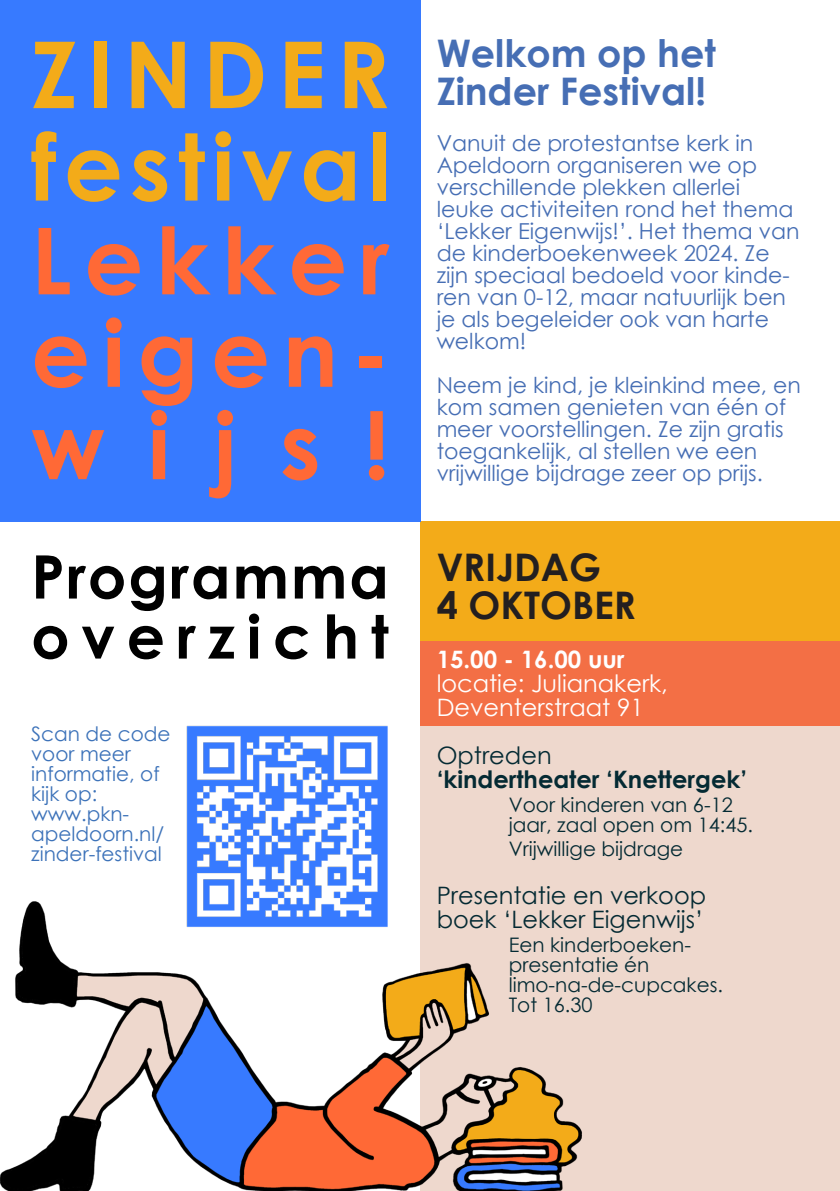
<style>
.page{position:relative;width:840px;height:1191px;background:#fff}
.page>*{position:absolute;margin:0;border:0;box-sizing:border-box;transform-origin:0 0}
.t1{font:700 92.4px "Century Gothic";letter-spacing:.135em;color:#ff6936}
.t2{font:700 92.4px "Century Gothic";letter-spacing:.075em;color:#f3ab19}
.t3{font:700 60px "Century Gothic";letter-spacing:.03em;color:#000}
.t4{font:700 60px "Century Gothic";letter-spacing:.195em;color:#000}
.t5{font:700 38px "Century Gothic";color:#466eb4}
.t6{font:700 38px "Century Gothic";color:#231f20}
.t7{font:24px "Century Gothic";color:#042a33}
.t8{font:24px "Century Gothic";color:#fff}
.t9{font:700 24px "Century Gothic";color:#042a33}
.t10{font:700 24px "Century Gothic";color:#fff}
.t11{font:22px/22px "Century Gothic";color:#466eb4}
.t12{font:20px "Century Gothic";color:#042a33}
.t13{font:20px/20px "Century Gothic";color:#3c72b9}
</style>
<div class="page">
<div style="left:420px;top:641px;width:419px;height:550px;background:#eed8cd"></div>
<div style="left:420px;top:521px;width:419px;height:120px;background:#f3ab19"></div>
<div style="left:0;top:0;width:420px;height:521px;background:#377aff"></div>
<img style="left:0;top:901px;width:582px;height:290px">
<div style="left:420px;top:641px;width:419px;height:84px;background:#f36f45"></div>
<img style="left:158px;top:725px;width:230px;height:233px">
<p class="t2" style="left:31px;top:4px;width:360px">ZINDER</p>
<p class="t2" style="left:31px;top:97px;width:360px">festival</p>
<p class="t1" style="left:31px;top:191px;width:360px">Lekker</p>
<p class="t1" style="left:31px;top:283px;width:360px">eigen-</p>
<p class="t1" style="left:31px;top:375px;width:360px">wijs!</p>
<p class="t3" style="left:31px;top:531px;width:359px">Programma</p>
<p class="t4" style="left:31px;top:591px;width:359px">overzicht</p>
<p class="t13" style="left:31px;top:723px;width:141px">Scan de code voor meer informatie, of kijk op:</p>
<p class="t13" style="left:31px;top:803px;width:134px">www.pkn&shy;apeldoorn.nl/ zinder-festival</p>
<p class="t5" style="left:436px;top:25px;width:280px">Welkom op het</p>
<p class="t5" style="left:436px;top:63px;width:271px">Zinder Festival!</p>
<p class="t11" style="left:436px;top:132px;width:364px">Vanuit de protestantse kerk in<br>Apeldoorn organiseren we op verschillende plekken allerlei leuke activiteiten rond het thema ‘Lekker Eigenwijs!’. Het thema van de kinderboekenweek 2024. Ze zijn speciaal bedoeld voor kinde&shy;ren van 0-12, maar natuurlijk ben je als begeleider ook van harte welkom!</p>
<p class="t11" style="left:436px;top:374px;width:365px">Neem je kind, je kleinkind mee, en kom samen genieten van één of meer voorstellingen. Ze zijn gratis toegankelijk, al stellen we een vrijwillige bijdrage zeer op prijs.</p>
<p class="t6" style="left:436px;top:539px;width:166px">VRIJDAG</p>
<p class="t6" style="left:436px;top:577px;width:201px">4 OKTOBER</p>
<p class="t10" style="left:436px;top:640px;width:189px">15.00 - 16.00 uur</p>
<p class="t8" style="left:436px;top:666px;width:233px">locatie: Julianakerk,</p>
<p class="t8" style="left:436px;top:690px;width:208px">Deventerstraat 91</p>
<p class="t7" style="left:436px;top:738px;width:116px">Optreden</p>
<p class="t9" style="left:436px;top:760px;width:312px">‘kindertheater ‘Knettergek’</p>
<p class="t12" style="left:508px;top:790px;width:225px">Voor kinderen van 6-12</p>
<p class="t12" style="left:508px;top:810px;width:246px">jaar, zaal open om 14:45.</p>
<p class="t12" style="left:508px;top:834px;width:176px">Vrijwillige bijdrage</p>
<p class="t7" style="left:436px;top:878px;width:271px">Presentatie en verkoop</p>
<p class="t7" style="left:436px;top:902px;width:268px">boek ‘Lekker Eigenwijs’</p>
<p class="t12" style="left:508px;top:930px;width:184px">Een kinderboeken-</p>
<p class="t12" style="left:508px;top:950px;width:142px">presentatie én</p>
<p class="t12" style="left:508px;top:970px;width:216px">limo-na-de-cupcakes.</p>
<p class="t12" style="left:508px;top:990px;width:85px">Tot 16.30</p>
</div>
